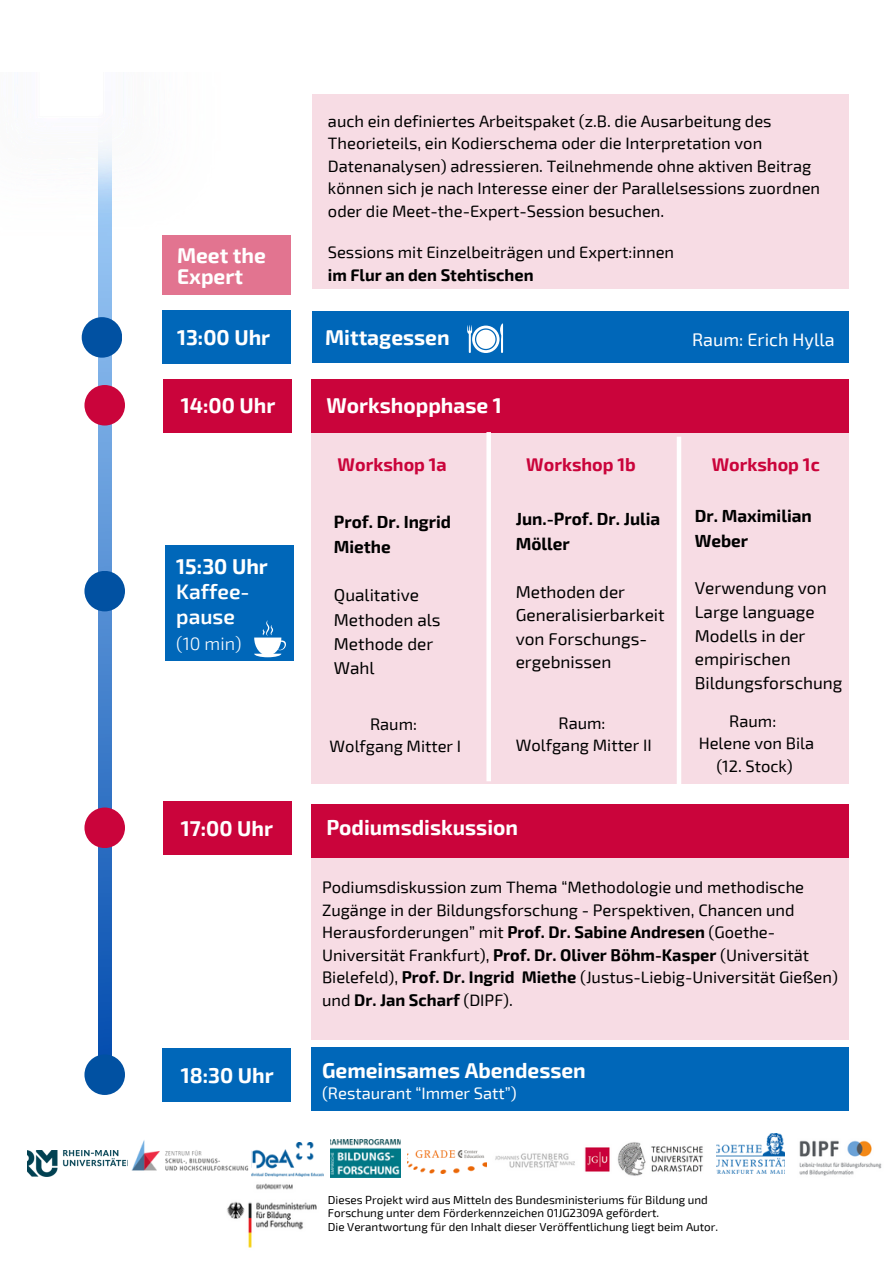
<style>
.page{position:relative;width:894px;height:1264px;background:#fff}
.page>*{position:absolute;margin:0;border:0;box-sizing:border-box;transform-origin:0 0}
.t1{font:700 21px/20.2px "Exo 2";color:#fff}
.t2{font:600 21px/25px "Exo 2";color:#fff}
.t3{font:700 18px "Exo 2";color:#ca043b}
.t4{font:18px "Exo 2";color:#fff}
.t5{font:300 18px "Exo 2";color:#fff}
.t6{font:17.25px/23.7px "Exo 2";color:#000}
.t7{font:700 17.25px/24.8px "Exo 2";color:#000}
.t8{font:16.5px/22.5px "Exo 2";color:#000}
.t9{font:16.5px "Exo 2";color:#fff}
.t10{font:11.55px/13.5px "Exo 2";color:#000}
.s1{font-weight:700}
</style>
<div class="page">
<svg style="left:98px;top:235px;width:13px;height:820px;background:#4985ce"></svg>
<img style="left:227px;top:1183px;width:90px;height:65px">
<div style="left:312px;top:95px;width:536px;height:194px;background:#f7dce4"></div>
<div style="left:162px;top:235px;width:128px;height:59px;background:#e27490"></div>
<div style="left:162px;top:310px;width:128px;height:53px;background:#0067b9"></div>
<div style="left:82px;top:317px;width:40px;height:40px;background:#0151a2;border-radius:50%"></div>
<div style="left:312px;top:311px;width:536px;height:52px;background:#0067b9"></div>
<div style="left:163px;top:379px;width:128px;height:53px;background:#ca043b"></div>
<div style="left:311px;top:379px;width:537px;height:53px;background:#ca043b"></div>
<div style="left:84px;top:385px;width:41px;height:40px;background:#ca043b;border-radius:50%"></div>
<div style="left:163px;top:801px;width:128px;height:54px;background:#ca043b"></div>
<div style="left:311px;top:804px;width:537px;height:53px;background:#ca043b"></div>
<div style="left:84px;top:807px;width:41px;height:41px;background:#ca043b;border-radius:50%"></div>
<div style="left:162px;top:1048px;width:128px;height:53px;background:#0067b9"></div>
<div style="left:311px;top:1047px;width:537px;height:63px;background:#0067b9"></div>
<div style="left:84px;top:1054px;width:41px;height:40px;background:#0151a2;border-radius:50%"></div>
<div style="left:165px;top:545px;width:128px;height:116px;background:#0067b9"></div>
<div style="left:84px;top:571px;width:41px;height:40px;background:#0151a2;border-radius:50%"></div>
<div style="left:311px;top:433px;width:537px;height:350px;background:#f7dce4"></div>
<div style="left:311px;top:848px;width:537px;height:191px;background:#f7dce4"></div>
<div style="left:486px;top:432px;width:5px;height:349px;background:#fff"></div>
<div style="left:676px;top:436px;width:5px;height:350px;background:#fff"></div>
<svg style="left:254px;top:620px;width:32px;height:37px"></svg>
<svg style="left:467px;top:323px;width:36px;height:30px"></svg>
<img style="left:495px;top:1147px;width:115px;height:25px">
<img style="left:716px;top:1133px;width:68px;height:40px">
<img style="left:617px;top:1142px;width:86px;height:34px">
<img style="left:252px;top:1142px;width:72px;height:34px">
<img style="left:799px;top:1140px;width:83px;height:36px">
<img style="left:132px;top:1140px;width:117px;height:31px">
<img style="left:330px;top:1139px;width:70px;height:38px">
<img style="left:407px;top:1150px;width:79px;height:23px">
<img style="left:27px;top:1150px;width:100px;height:26px">
<h2 class="t1" style="left:177px;top:245px;width:90px">Meet the<br>Expert</h2>
<h1 class="t8" style="left:328px;top:109px;width:493px">auch ein definiertes Arbeitspaket (z.B. die Ausarbeitung des Theorieteils, ein Kodierschema oder die Interpretation von Datenanalysen) adressieren. Teilnehmende ohne aktiven Beitrag können sich je nach Interesse einer der Parallelsessions zuordnen oder die Meet-the-Expert-Session besuchen.</h1>
<h1 class="t8" style="left:328px;top:240px;width:348px">Sessions mit Einzelbeiträgen und Expert:innen <span class="s1">im Flur an den Stehtischen</span></h1>
<h2 class="t1" style="left:177px;top:326px;width:95px">13:00 Uhr</h2>
<h2 class="t1" style="left:325px;top:326px;width:126px">Mittagessen</h2>
<h2 class="t4" style="left:692px;top:328px;width:144px">Raum: Erich Hylla</h2>
<h3 class="t1" style="left:181px;top:394px;width:96px">14:00 Uhr</h3>
<h3 class="t1" style="left:326px;top:394px;width:177px">Workshopphase 1</h3>
<p class="t2" style="left:176px;top:553px;width:93px"><span class="s1">15:30 Uhr<br></span>Kaffee&shy;pause</p>
<h1 class="t5" style="left:176px;top:631px;width:67px">(10 min)</h1>
<h3 class="t3" style="left:337px;top:453px;width:111px">Workshop 1a</h3>
<h3 class="t3" style="left:526px;top:453px;width:111px">Workshop 1b</h3>
<h2 class="t3" style="left:711px;top:453px;width:110px">Workshop 1c</h2>
<h3 class="t7" style="left:694px;top:503px;width:118px">Dr. Maximilian<br>Weber</h3>
<h1 class="t6" style="left:694px;top:575px;width:149px">Verwendung von<br>Large language<br>Modells in der empirischen<br>Bildungsforschung</h1>
<h3 class="t8" style="left:698px;top:708px;width:117px;text-align:center">Raum:<br>Helene von Bila (12. Stock)</h3>
<h1 class="t7" style="left:515px;top:506px;width:146px">Jun.-Prof. Dr. Julia<br>Möller</h1>
<h3 class="t6" style="left:515px;top:578px;width:150px">Methoden der<br>Generalisierbarkeit von Forschungs&shy;ergebnissen</h3>
<h3 class="t7" style="left:334px;top:508px;width:119px">Prof. Dr. Ingrid<br>Miethe</h3>
<h1 class="t6" style="left:334px;top:582px;width:108px;line-height:24.3px">Qualitative<br>Methoden als<br>Methode der<br>Wahl</h1>
<p class="t8" style="left:515px;top:710px;width:137px;text-align:center">Raum:<br>Wolfgang Mitter II</p>
<h1 class="t8" style="left:329px;top:712px;width:133px;text-align:center">Raum:<br>Wolfgang Mitter I</h1>
<h3 class="t1" style="left:181px;top:816px;width:94px">17:00 Uhr</h3>
<h3 class="t1" style="left:326px;top:816px;width:193px">Podiumsdiskussion</h3>
<h3 class="t8" style="left:322px;top:875px;width:517px">Podiumsdiskussion zum Thema “Methodologie und methodische Zugänge in der Bildungsforschung - Perspektiven, Chancen und Herausforderungen” mit <span class="s1">Prof. Dr. Sabine Andresen</span> (Goethe-Universität Frankfurt), <span class="s1">Prof. Dr. Oliver Böhm-Kasper</span> (Universität Bielefeld), <span class="s1">Prof. Dr. Ingrid Miethe</span> (Justus-Liebig-Universität Gießen) und <span class="s1">Dr. Jan Scharf</span> (DIPF).</h3>
<h1 class="t1" style="left:181px;top:1063px;width:94px">18:30 Uhr</h1>
<h2 class="t1" style="left:322px;top:1059px;width:265px">Gemeinsames Abendessen</h2>
<h2 class="t9" style="left:322px;top:1082px;width:196px">(Restaurant “Immer Satt”)</h2>
<h3 class="t10" style="left:328px;top:1192px;width:381px">Dieses Projekt wird aus Mitteln des Bundesministeriums für Bildung und<br>Forschung unter dem Förderkennzeichen 01JG2309A gefördert.</h3>
<h1 class="t10" style="left:328px;top:1219px;width:392px">Die Verantwortung für den Inhalt dieser Veröffentlichung liegt beim Autor.</h1>
</div>
